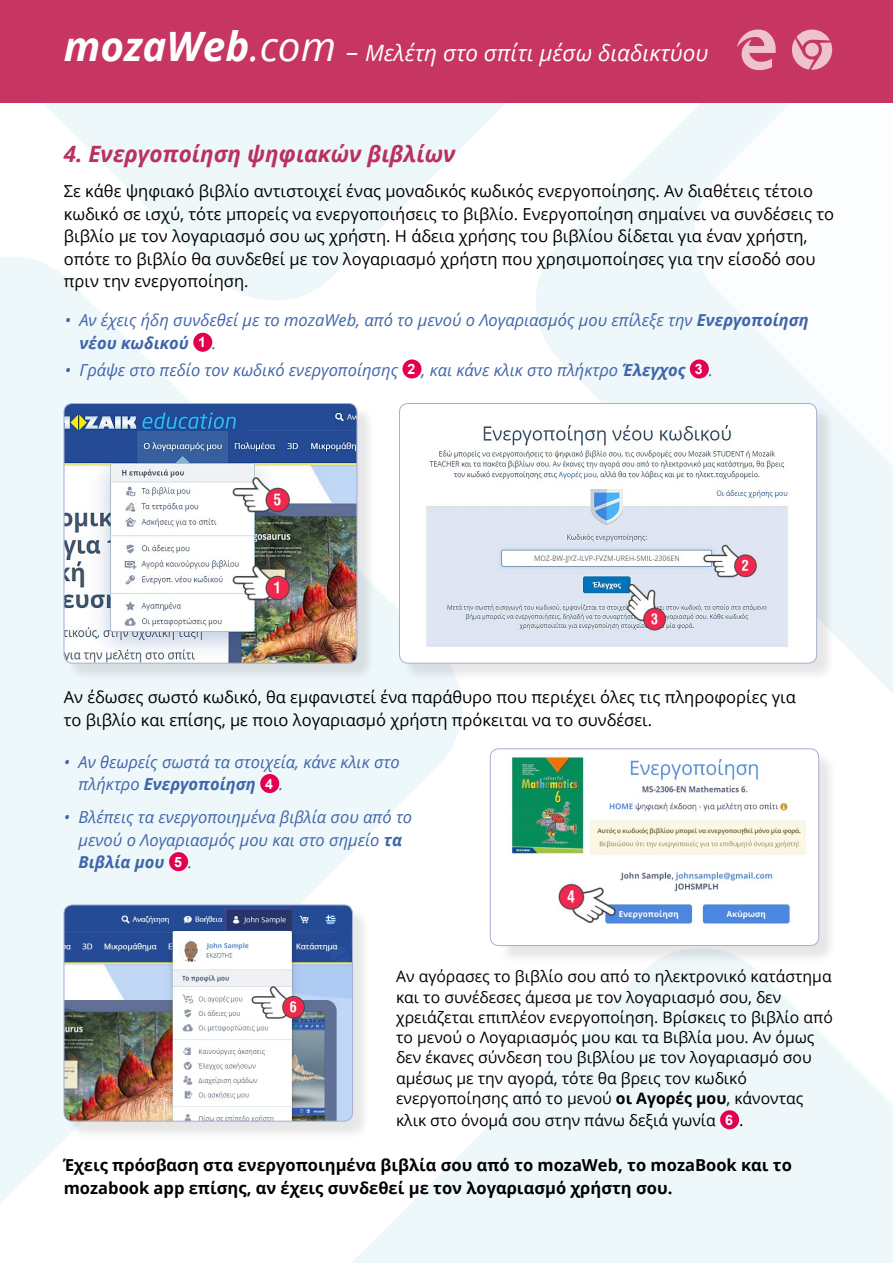
<style>
.page{position:relative;width:893px;height:1263px;background:#fff}
.page>*{position:absolute;margin:0;border:0;box-sizing:border-box;transform-origin:0 0}
.t1{font:italic 22.5px "Open Sans";color:#fff}
.t2{font:italic 700 22.5px "Open Sans";color:#b9315c}
.t3{font:16.5px/22.5px "Open Sans";color:#000}
.t4{font:italic 16.5px/22.5px "Open Sans";color:#4066aa}
.t5{font:700 16.5px/22.5px "Open Sans";color:#000}
.t6{font:15.75px/20.2px "Open Sans";color:#000}
.s1{font-weight:700;font-size:40.5px}
.s2{font-size:40.5px}
.s3{font-size:25.5px}
.s4{font-weight:700}
.s5{font-family:"Arial";font-weight:700;font-style:normal;font-size:14.25px;color:#fff}
.s6{font-family:"Arial";font-weight:700;font-size:14.25px;color:#fff}
.s7{font-size:16.5px}
</style>
<div class="page">
<img style="left:0;top:102px;width:893px;height:1161px">
<div style="left:0;top:0;width:893px;height:102px;background:#c73562"></div>
<div style="left:720px;top:1110px;width:19px;height:19px;background:#e3004f;border-radius:50%"></div>
<div style="left:66px;top:405px;width:310px;height:277px;background:#000;opacity:.1"></div>
<img style="left:64px;top:403px;width:293px;height:260px">
<div style="left:64px;top:403px;width:293px;height:260px;border:1px solid #a5aed5;border-radius:9px"></div>
<div style="left:66px;top:907px;width:305px;height:233px;background:#000;opacity:.1"></div>
<img style="left:64px;top:905px;width:288px;height:216px">
<div style="left:64px;top:905px;width:289px;height:216px;border:1px solid #a5aed5;border-radius:9px"></div>
<div style="left:402px;top:405px;width:434px;height:277px;background:#000;opacity:.1"></div>
<img style="left:399px;top:403px;width:418px;height:260px">
<div style="left:399px;top:403px;width:418px;height:260px;border:1px solid #a5aed5;border-radius:9px"></div>
<div style="left:492px;top:751px;width:345px;height:214px;background:#000;opacity:.1"></div>
<img style="left:497px;top:749px;width:322px;height:196px">
<div style="left:490px;top:748px;width:329px;height:198px;border:1px solid #a5aed5;border-radius:9px"></div>
<div style="left:193px;top:333px;width:19px;height:19px;background:#e3004f;border-radius:50%"></div>
<div style="left:402px;top:359px;width:19px;height:19px;background:#e3004f;border-radius:50%"></div>
<div style="left:690px;top:359px;width:19px;height:19px;background:#e3004f;border-radius:50%"></div>
<div style="left:260px;top:774px;width:19px;height:19px;background:#e3004f;border-radius:50%"></div>
<div style="left:169px;top:852px;width:19px;height:19px;background:#e3004f;border-radius:50%"></div>
<svg style="left:792px;top:29px;width:40px;height:41px"></svg>
<svg style="left:737px;top:30px;width:39px;height:40px"></svg>
<h1 class="t1" style="left:64px;top:37px;width:646px"><span class="s1">mozaWeb</span><span class="s2">.com</span> <span class="s3">–</span> Μελέτη στο σπίτι μέσω διαδικτύου</h1>
<h1 class="t2" style="left:64px;top:138px;width:393px">4. Ενεργοποίηση ψηφιακών βιβλίων</h1>
<p class="t3" style="left:64px;top:179px;width:772px">Σε κάθε ψηφιακό βιβλίο αντιστοιχεί ένας μοναδικός κωδικός ενεργοποίησης. Αν διαθέτεις τέτοιο κωδικό σε ισχύ, τότε μπορείς να ενεργοποιήσεις το βιβλίο. Ενεργοποίηση σημαίνει να συνδέσεις το βιβλίο με τον λογαριασμό σου ως χρήστη. Η άδεια χρήσης του βιβλίου δίδεται για έναν χρήστη, οπότε το βιβλίο θα συνδεθεί με τον λογαριασμό χρήστη που χρησιμοποίησες για την είσοδό σου πριν την ενεργοποίηση.</p>
<p class="t4" style="left:79px;top:309px;width:731px;text-indent:-15px">• Αν έχεις ήδη συνδεθεί με το mozaWeb, από το μενού ο Λογαριασμός μου επίλεξε την <span class="s4">Ενεργοποίηση νέου κωδικού</span> <span class="s5">1</span> .</p>
<p class="t4" style="left:65px;top:358px;width:650px">• Γράψε στο πεδίο τον κωδικό ενεργοποίησης <span class="s5">2</span> , και κάνε κλικ στο πλήκτρο <span class="s4">Έλεγχος</span> <span class="s5">3</span> .</p>
<p class="t3" style="left:64px;top:686px;width:734px">Αν έδωσες σωστό κωδικό, θα εμφανιστεί ένα παράθυρο που περιέχει όλες τις πληροφορίες για το βιβλίο και επίσης, με ποιο λογαριασμό χρήστη πρόκειται να το συνδέσει.</p>
<p class="t4" style="left:79px;top:750px;width:323px;text-indent:-15px">• Αν θεωρείς σωστά τα στοιχεία, κάνε κλικ στο πλήκτρο <span class="s4">Ενεργοποίηση</span> <span class="s5">4</span> .</p>
<p class="t4" style="left:79px;top:805px;width:335px;text-indent:-15px">• Βλέπεις τα ενεργοποιημένα βιβλία σου από το μενού ο Λογαριασμός μου και στο σημείο <span class="s4">τα<br>Βιβλία μου</span> <span class="s5">5</span> .</p>
<p class="t6" style="left:396px;top:966px;width:438px">Αν αγόρασες το βιβλίο σου από το ηλεκτρονικό κατάστημα και το συνέδεσες άμεσα με τον λογαριασμό σου, δεν χρειάζεται επιπλέον ενεργοποίηση. Βρίσκεις το βιβλίο από το μενού ο Λογαριασμός μου και τα Βιβλία μου. Αν όμως δεν έκανες σύνδεση του βιβλίου με τον λογαριασμό σου αμέσως με την αγορά, τότε θα βρεις τον κωδικό ενεργοποίησης από το μενού <span class="s4">οι Αγορές μου</span>, κάνοντας</p>
<p class="t6" style="left:396px;top:1110px;width:349px">κλικ στο όνομά σου στην πάνω δεξιά γωνία <span class="s6">6</span> <span class="s7">.</span></p>
<p class="t5" style="left:64px;top:1154px;width:730px">Έχεις πρόσβαση στα ενεργοποιημένα βιβλία σου από το mozaWeb, το mozaBook και το mozabook app επίσης, αν έχεις συνδεθεί με τον λογαριασμό χρήστη σου.</p>
</div>
